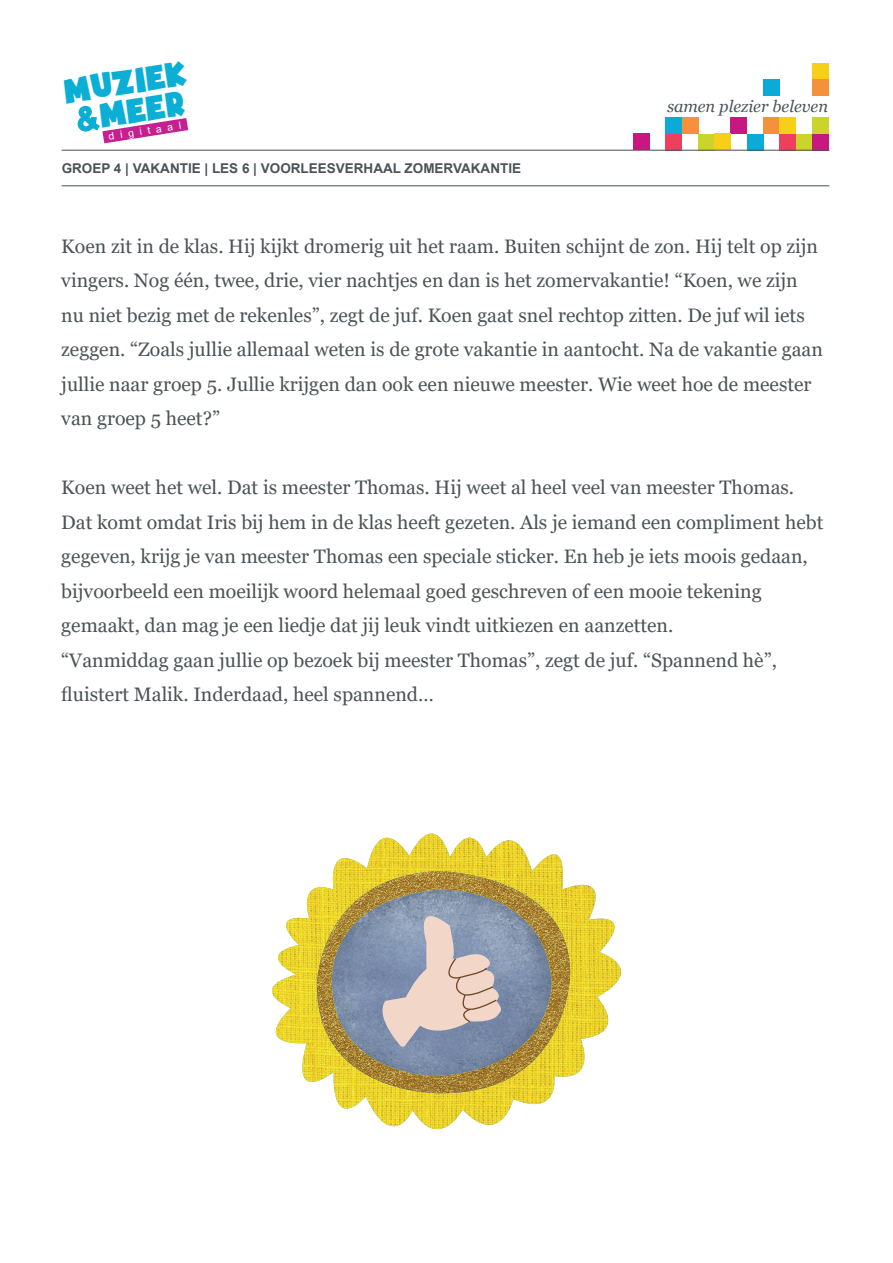
<style>
.page{position:relative;width:893px;height:1263px;background:#fff}
.page>*{position:absolute;margin:0;border:0;box-sizing:border-box;transform-origin:0 0}
.t1{font:39.45px/29.7px "Soupof Justice";color:#0baed5;text-align:right}
.t2{font:19.5px/34.5px "Georgia";color:#4c5357}
.t3{font:italic 16.35px "Georgia";color:#4c5357}
.t4{font:700 13.5px "Arial";color:#4c5357}
.t5{font:10.35px "Arial";color:#fff}
</style>
<div class="page">
<div style="left:698px;top:134px;width:16px;height:16px;background:#cad42b"></div>
<div style="left:682px;top:118px;width:16px;height:16px;background:#f6913b"></div>
<div style="left:796px;top:134px;width:16px;height:16px;background:#cad42b"></div>
<div style="left:666px;top:134px;width:16px;height:16px;background:#ed405f"></div>
<div style="left:731px;top:118px;width:16px;height:16px;background:#c81781"></div>
<div style="left:763px;top:118px;width:17px;height:16px;background:#f6913b"></div>
<div style="left:747px;top:134px;width:16px;height:16px;background:#0baad7"></div>
<div style="left:633px;top:134px;width:16px;height:16px;background:#c81781"></div>
<div style="left:714px;top:134px;width:17px;height:16px;background:#f7cf18"></div>
<div style="left:780px;top:134px;width:16px;height:16px;background:#ed405f"></div>
<div style="left:780px;top:118px;width:16px;height:16px;background:#f7cf18"></div>
<div style="left:812px;top:134px;width:16px;height:16px;background:#c81781"></div>
<div style="left:813px;top:63px;width:16px;height:17px;background:#f7cf18"></div>
<hr style="left:62px;top:150px;width:767px;height:1px;background:#4c5357">
<hr style="left:62px;top:185px;width:767px;height:1px;background:#4c5357">
<div style="left:812px;top:118px;width:16px;height:16px;background:#cad42b"></div>
<div style="left:764px;top:80px;width:16px;height:16px;background:#0baad7"></div>
<div style="left:813px;top:80px;width:16px;height:16px;background:#f6913b"></div>
<div style="left:666px;top:118px;width:16px;height:16px;background:#0baad7"></div>
<img style="left:272px;top:833px;width:349px;height:297px">
<img style="left:317px;top:871px;width:253px;height:224px">
<svg style="left:319px;top:885px;width:233px;height:191px"></svg>
<svg style="left:77px;top:105px;width:111px;height:38px"></svg>
<h1 class="t1" style="left:61px;top:77px;width:125px;rotate:-9deg">muziek meer</h1>
<p class="t5" style="left:108px;top:129px;width:75px;rotate:-9deg">digitaal</p>
<p class="t4" style="left:62px;top:159px;width:461px">GROEP 4 | VAKANTIE | LES 6 | VOORLEESVERHAAL ZOMERVAKANTIE</p>
<p class="t3" style="left:667px;top:96px;width:163px">samen plezier beleven</p>
<p class="t2" style="left:61px;top:229px;width:763px">Koen zit in de klas. Hij kijkt dromerig uit het raam. Buiten schijnt de zon. Hij telt op zijn vingers. Nog één, twee, drie, vier nachtjes en dan is het zomervakantie! “Koen, we zijn nu niet bezig met de rekenles”, zegt de juf. Koen gaat snel rechtop zitten. De juf wil iets zeggen. “Zoals jullie allemaal weten is de grote vakantie in aantocht. Na de vakantie gaan jullie naar groep 5. Jullie krijgen dan ook een nieuwe meester. Wie weet hoe de meester van groep 5 heet?”</p>
<p class="t2" style="left:61px;top:471px;width:764px">Koen weet het wel. Dat is meester Thomas. Hij weet al heel veel van meester Thomas.<br>Dat komt omdat Iris bij hem in de klas heeft gezeten. Als je iemand een compliment hebt gegeven, krijg je van meester Thomas een speciale sticker. En heb je iets moois gedaan, bijvoorbeeld een moeilijk woord helemaal goed geschreven of een mooie tekening gemaakt, dan mag je een liedje dat jij leuk vindt uitkiezen en aanzetten.<br>“Vanmiddag gaan jullie op bezoek bij meester Thomas”, zegt de juf. “Spannend hè”, fluistert Malik. Inderdaad, heel spannend…</p>
</div>
